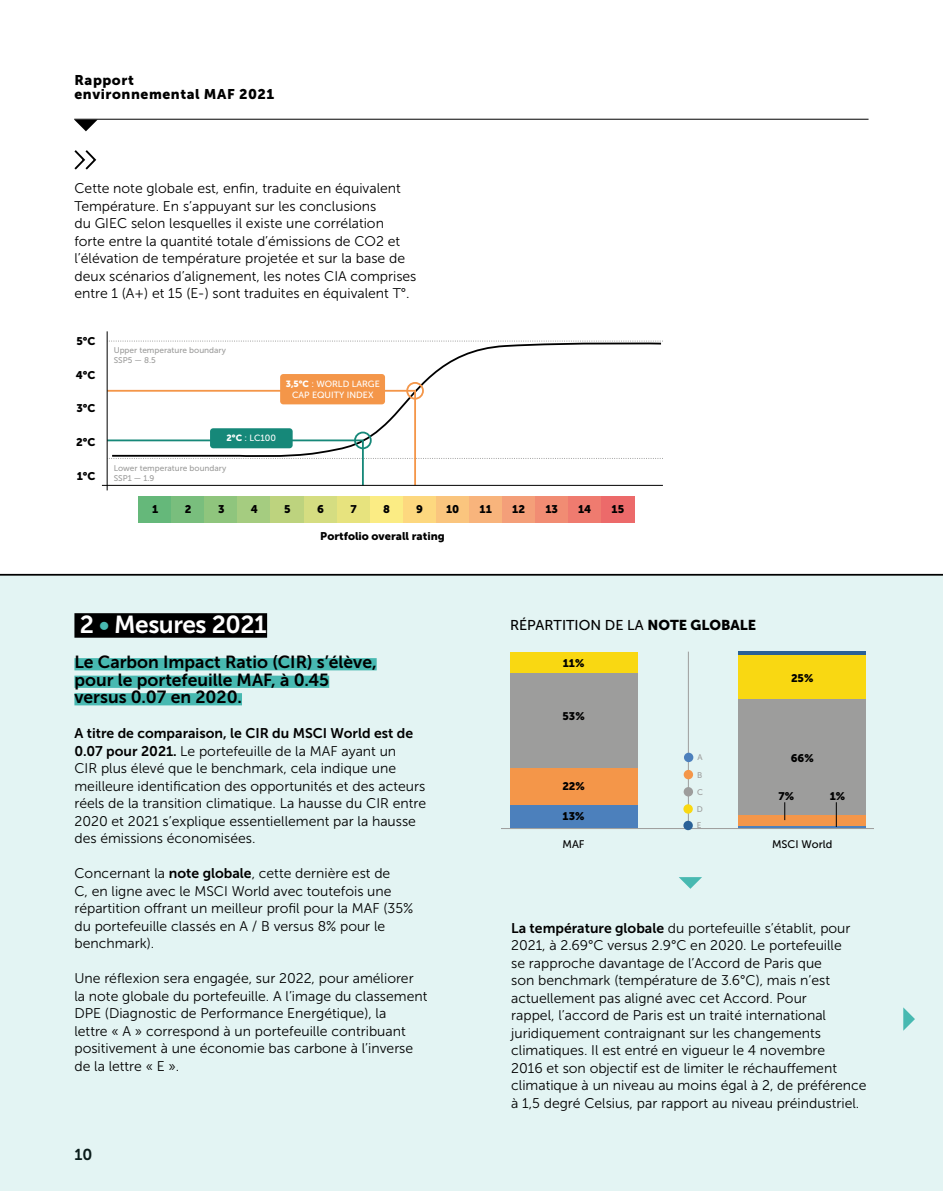
<style>
.page{position:relative;width:943px;height:1191px;background:#fff}
.page>*{position:absolute;margin:0;border:0;box-sizing:border-box;transform-origin:0 0}
.t1{font:24.5px "Museo Sans 700";letter-spacing:-.02em;color:#fff}
.t2{font:17.5px/17.5px "Museo Sans 700";color:#000}
.t3{font:15.75px "Museo Sans 700";color:#000}
.t4{font:14.17px "Museo Sans 500";color:#000}
.t5{font:14px/17.5px "Museo Sans 300";color:#000}
.t6{font:14px "Museo Sans 700";color:#000}
.t7{font:14px/14px "Museo Sans 900";letter-spacing:.04em;color:#000}
.t8{font:11.03px "Museo Sans 900";color:#000}
.t9{font:11.03px "Museo Sans 500";color:#000}
.t10{font:8.92px/10.8px "Museo Sans 500";color:#fff;text-align:center}
.t11{font:8.22px/17px "Museo Sans 500";color:#9d9d9c}
.s1{font-family:"Museo Sans 900"}
.s2{color:#48b9b1}
.s3{font-family:"Museo Sans 700"}
</style>
<div class="page">
<div style="left:0;top:574px;width:943px;height:617px;background:#e3f4f3"></div>
<hr style="left:74px;top:119px;width:794px;height:1px;background:#000">
<svg style="left:74px;top:120px;width:23px;height:11px"></svg>
<div style="left:74px;top:613px;width:193px;height:24px;background:#000"></div>
<div style="left:74px;top:658px;width:303px;height:12px;background:#48b9b1"></div>
<div style="left:74px;top:675px;width:255px;height:13px;background:#48b9b1"></div>
<div style="left:74px;top:693px;width:168px;height:12px;background:#48b9b1"></div>
<div style="left:510px;top:804px;width:127px;height:24px;background:#4c80bc"></div>
<hr style="left:738px;top:825px;width:127px;height:3px;background:#4c80bc">
<div style="left:738px;top:814px;width:127px;height:11px;background:#f49649"></div>
<div style="left:738px;top:698px;width:127px;height:116px;background:#9d9d9c"></div>
<div style="left:738px;top:655px;width:127px;height:43px;background:#f9d812"></div>
<hr style="left:738px;top:651px;width:127px;height:4px;background:#2a6197">
<div style="left:510px;top:767px;width:127px;height:37px;background:#f49649"></div>
<div style="left:510px;top:673px;width:127px;height:94px;background:#9d9d9c"></div>
<div style="left:510px;top:652px;width:127px;height:21px;background:#f9d812"></div>
<svg style="left:784px;top:802px;width:1px;height:18px"></svg>
<svg style="left:836px;top:802px;width:1px;height:25px"></svg>
<hr style="left:688px;top:651px;width:1px;height:177px;background:#9d9d9c">
<hr style="left:501px;top:828px;width:372px;height:1px;background:#9d9d9c">
<svg style="left:111px;top:340px;width:552px;height:49px"></svg>
<div style="left:406px;top:382px;width:18px;height:17px;border:2px solid #f49649;border-radius:50%"></div>
<svg style="left:105px;top:389px;width:558px;height:98px"></svg>
<hr style="left:107px;top:331px;width:1px;height:159px;background:#000">
<hr style="left:102px;top:485px;width:561px;height:1px;background:#000">
<div style="left:139px;top:496px;width:33px;height:27px;background:#65b87a"></div>
<div style="left:172px;top:496px;width:33px;height:27px;background:#79be7d"></div>
<div style="left:205px;top:496px;width:33px;height:27px;background:#8fc57d"></div>
<div style="left:238px;top:496px;width:33px;height:27px;background:#a5cc80"></div>
<div style="left:271px;top:496px;width:33px;height:27px;background:#bdd37e"></div>
<div style="left:304px;top:496px;width:33px;height:27px;background:#d5dd81"></div>
<div style="left:337px;top:496px;width:33px;height:27px;background:#e7e37e"></div>
<div style="left:370px;top:496px;width:33px;height:27px;background:#fbec84"></div>
<div style="left:403px;top:496px;width:33px;height:27px;background:#fdd87f"></div>
<div style="left:436px;top:496px;width:33px;height:27px;background:#fac57e"></div>
<div style="left:469px;top:496px;width:33px;height:27px;background:#f8b47c"></div>
<div style="left:502px;top:496px;width:33px;height:27px;background:#f49f79"></div>
<div style="left:535px;top:496px;width:33px;height:27px;background:#f18c73"></div>
<div style="left:568px;top:496px;width:33px;height:27px;background:#ef7b6f"></div>
<div style="left:601px;top:496px;width:33px;height:27px;background:#ec6a6a"></div>
<div style="left:210px;top:428px;width:83px;height:20px;background:#168879;border-radius:3px"></div>
<div style="left:280px;top:374px;width:105px;height:30px;background:#f49649;border-radius:3px"></div>
<svg style="left:74px;top:150px;width:23px;height:20px"></svg>
<div style="left:684px;top:752px;width:9px;height:10px;background:#4c80bc;border-radius:50%"></div>
<div style="left:683px;top:770px;width:10px;height:9px;background:#f49649;border-radius:50%"></div>
<div style="left:683px;top:787px;width:10px;height:9px;background:#9d9d9c;border-radius:50%"></div>
<div style="left:683px;top:804px;width:9px;height:9px;background:#f9d812;border-radius:50%"></div>
<div style="left:683px;top:820px;width:9px;height:10px;background:#2a6197;border-radius:50%"></div>
<hr style="left:0;top:574px;width:943px;height:1px;background:#000">
<svg style="left:679px;top:877px;width:23px;height:11px"></svg>
<svg style="left:903px;top:1007px;width:12px;height:23px"></svg>
<p class="t7" style="left:74px;top:73px;width:201px">Rapport<br>environnemental MAF 2021</p>
<p class="t5" style="left:74px;top:180px;width:343px">Cette note globale est, enfin, traduite en équivalent Température. En s’appuyant sur les conclusions<br>du GIEC selon lesquelles il existe une corrélation forte entre la quantité totale d’émissions de CO2 et l’élévation de température projetée et sur la base de deux scénarios d’alignement, les notes CIA comprises entre 1 (A+) et 15 (E-) sont traduites en équivalent T°.</p>
<p class="t8" style="left:76px;top:335px;width:21px">5°C</p>
<p class="t8" style="left:76px;top:369px;width:21px">4°C</p>
<p class="t8" style="left:76px;top:402px;width:21px">3°C</p>
<p class="t8" style="left:76px;top:436px;width:21px">2°C</p>
<p class="t8" style="left:77px;top:469px;width:20px">1°C</p>
<p class="t11" style="left:114px;top:345px;width:114px;line-height:10px">Upper temperature boundary<br>SSP5 — 8.5</p>
<p class="t10" style="left:286px;top:379px;width:96px"><span class="s1">3,5°C</span> : WORLD LARGE<br>CAP EQUITY INDEX</p>
<p class="t10" style="left:226px;top:433px;width:51px"><span class="s1">2°C</span> : LC100</p>
<p class="t11" style="left:114px;top:463px;width:114px;line-height:10px">Lower temperature boundary<br>SSP1 — 1.9</p>
<p class="t8" style="left:152px;top:502px;width:8px">1</p>
<p class="t8" style="left:185px;top:502px;width:8px">2</p>
<p class="t8" style="left:218px;top:502px;width:8px">3</p>
<p class="t8" style="left:251px;top:502px;width:9px">4</p>
<p class="t8" style="left:284px;top:502px;width:8px">5</p>
<p class="t8" style="left:317px;top:502px;width:8px">6</p>
<p class="t8" style="left:350px;top:502px;width:8px">7</p>
<p class="t8" style="left:383px;top:502px;width:8px">8</p>
<p class="t8" style="left:416px;top:502px;width:8px">9</p>
<p class="t8" style="left:446px;top:502px;width:15px">10</p>
<p class="t8" style="left:479px;top:502px;width:14px">11</p>
<p class="t8" style="left:512px;top:502px;width:14px">12</p>
<p class="t8" style="left:545px;top:502px;width:14px">13</p>
<p class="t8" style="left:578px;top:502px;width:15px">14</p>
<p class="t8" style="left:611px;top:502px;width:14px">15</p>
<p class="t8" style="left:320px;top:530px;width:126px">Portfolio overall rating</p>
<h1 class="t1" style="left:80px;top:611px;width:188px">2 <span class="s2">•</span> Mesures 2021</h1>
<p class="t2" style="left:74px;top:653px;width:304px">Le Carbon Impact Ratio (CIR) s’élève, pour le portefeuille MAF, à 0.45 versus 0.07 en 2020.</p>
<p class="t6" style="left:74px;top:725px;width:340px">A titre de comparaison, le CIR du MSCI World est de</p>
<p class="t5" style="left:74px;top:742px;width:353px"><span class="s3">0.07 pour 2021.</span> Le portefeuille de la MAF ayant un<br>CIR plus élevé que le benchmark, cela indique une meilleure identification des opportunités et des acteurs réels de la transition climatique. La hausse du CIR entre 2020 et 2021 s’explique essentiellement par la hausse des émissions économisées.</p>
<p class="t5" style="left:74px;top:864px;width:340px">Concernant la <span class="s3">note globale</span>, cette dernière est de<br>C, en ligne avec le MSCI World avec toutefois une répartition offrant un meilleur profil pour la MAF (35% du portefeuille classés en A / B versus 8% pour le benchmark).</p>
<p class="t5" style="left:74px;top:969px;width:354px">Une réflexion sera engagée, sur 2022, pour améliorer la note globale du portefeuille. A l’image du classement DPE (Diagnostic de Performance Energétique), la<br>lettre « A » correspond à un portefeuille contribuant positivement à une économie bas carbone à l’inverse de la lettre « E ».</p>
<p class="t4" style="left:510px;top:617px;width:248px">RÉPARTITION DE LA <span class="s1">NOTE GLOBALE</span></p>
<p class="t8" style="left:563px;top:656px;width:23px">11%</p>
<p class="t8" style="left:791px;top:671px;width:24px">25%</p>
<p class="t8" style="left:562px;top:710px;width:24px">53%</p>
<p class="t4" style="left:302px;top:720px;width:248px">RÉPARTITION DE LA <span class="s1">NOTE GLOBALE</span></p>
<p class="t8" style="left:790px;top:751px;width:24px">66%</p>
<p class="t8" style="left:778px;top:790px;width:17px">7%</p>
<p class="t8" style="left:829px;top:790px;width:17px">1%</p>
<p class="t11" style="left:697px;top:749px;width:8px;text-align:justify">A B C D E</p>
<p class="t8" style="left:355px;top:759px;width:23px">11%</p>
<p class="t8" style="left:562px;top:779px;width:24px">22%</p>
<p class="t8" style="left:562px;top:810px;width:23px">13%</p>
<p class="t8" style="left:355px;top:813px;width:24px">53%</p>
<p class="t9" style="left:562px;top:838px;width:24px">MAF</p>
<p class="t9" style="left:772px;top:838px;width:62px">MSCI World</p>
<p class="t8" style="left:355px;top:882px;width:24px">22%</p>
<p class="t5" style="left:511px;top:919px;width:357px"><span class="s3">La température globale</span> du portefeuille s’établit, pour 2021, à 2.69°C versus 2.9°C en 2020. Le portefeuille<br>se rapproche davantage de l’Accord de Paris que<br>son benchmark (température de 3.6°C), mais n’est actuellement pas aligné avec cet Accord. Pour<br>rappel, l’accord de Paris est un traité international juridiquement contraignant sur les changements climatiques. Il est entré en vigueur le 4 novembre<br>2016 et son objectif est de limiter le réchauffement climatique à un niveau au moins égal à 2, de préférence à 1,5 degré Celsius, par rapport au niveau préindustriel.</p>
<p class="t9" style="left:564px;top:941px;width:62px">MSCI World</p>
<p class="t3" style="left:74px;top:1145px;width:19px">10</p>
</div>
